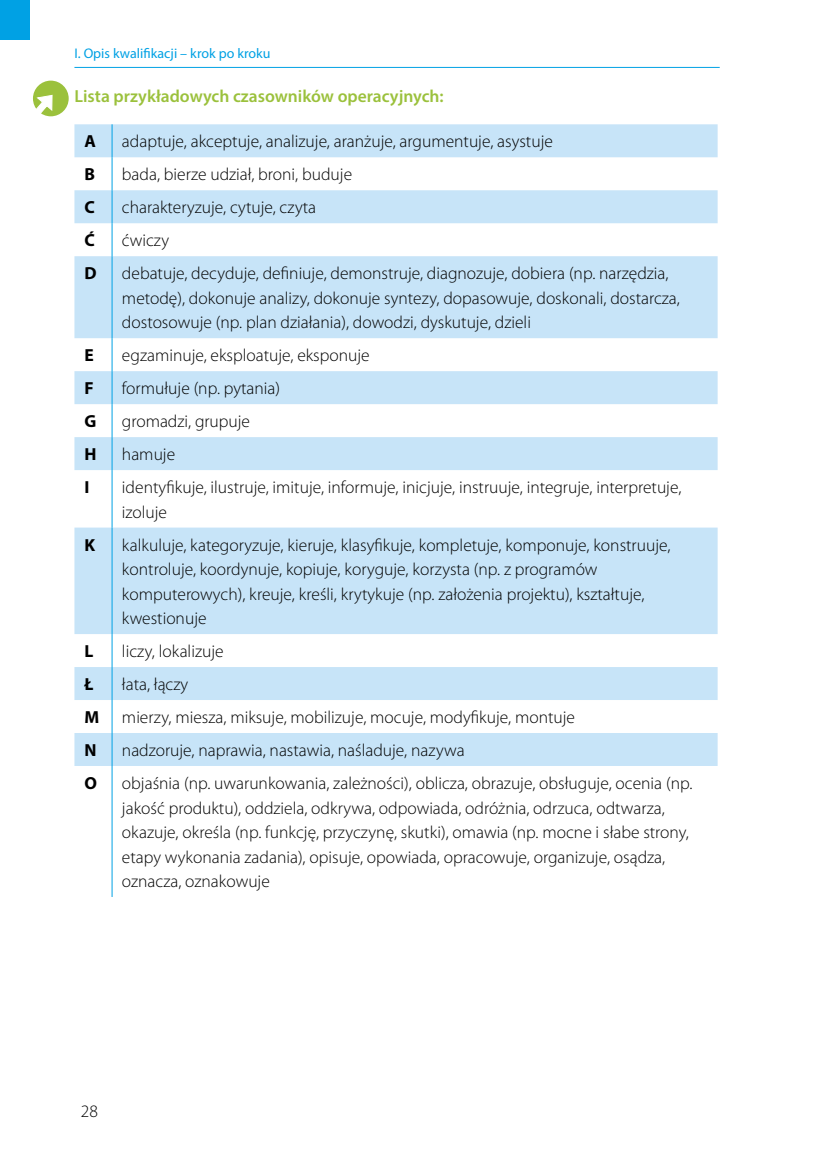
<style>
.page{position:relative;width:819px;height:1166px;background:#fff}
.page>*{position:absolute;margin:0;border:0;box-sizing:border-box;transform-origin:0 0}
.t1{font:300 17.5px/24.5px "Myriad Pro";color:#000}
.t2{font:600 17.5px "Myriad Pro";color:#9bc13c}
.t3{font:700 17.5px "Myriad Pro";color:#000}
.t4{font:14px "Myriad Pro";color:#00a1e4}
</style>
<div class="page">
<hr style="left:74px;top:67px;width:645px;height:1px;background:#00a1e4">
<div style="left:0;top:0;width:30px;height:40px;background:#00a1e4"></div>
<svg style="left:74px;top:124px;width:643px;height:642px;fill:#c7e4f8"></svg>
<hr style="left:112px;top:124px;width:1px;height:33px;background:#00a1e4">
<hr style="left:112px;top:157px;width:1px;height:33px;background:#00a1e4">
<hr style="left:112px;top:190px;width:1px;height:33px;background:#00a1e4">
<hr style="left:112px;top:223px;width:1px;height:33px;background:#00a1e4">
<hr style="left:112px;top:256px;width:1px;height:82px;background:#00a1e4">
<hr style="left:112px;top:338px;width:1px;height:33px;background:#00a1e4">
<hr style="left:112px;top:371px;width:1px;height:33px;background:#00a1e4">
<hr style="left:112px;top:404px;width:1px;height:33px;background:#00a1e4">
<hr style="left:112px;top:437px;width:1px;height:33px;background:#00a1e4">
<hr style="left:112px;top:470px;width:1px;height:57px;background:#00a1e4">
<hr style="left:112px;top:527px;width:1px;height:107px;background:#00a1e4">
<hr style="left:112px;top:634px;width:1px;height:33px;background:#00a1e4">
<hr style="left:112px;top:667px;width:1px;height:33px;background:#00a1e4">
<hr style="left:112px;top:700px;width:1px;height:33px;background:#00a1e4">
<hr style="left:112px;top:733px;width:1px;height:33px;background:#00a1e4">
<hr style="left:112px;top:766px;width:1px;height:131px;background:#00a1e4">
<div style="left:33px;top:81px;width:36px;height:35px;background:#9bc13c;border-radius:50%"></div>
<svg style="left:33px;top:94px;width:20px;height:23px"></svg>
<p class="t4" style="left:74px;top:44px;width:198px">I. Opis kwalifikacji – krok po kroku</p>
<p class="t2" style="left:74px;top:85px;width:371px">Lista przykładowych czasowników operacyjnych:</p>
<p class="t3" style="left:84px;top:130px;width:13px">A</p>
<p class="t1" style="left:122px;top:129px;width:432px">adaptuje, akceptuje, analizuje, aranżuje, argumentuje, asystuje</p>
<p class="t3" style="left:84px;top:163px;width:12px">B</p>
<p class="t1" style="left:122px;top:162px;width:232px">bada, bierze udział, broni, buduje</p>
<p class="t3" style="left:84px;top:196px;width:12px">C</p>
<p class="t1" style="left:122px;top:195px;width:196px">charakteryzuje, cytuje, czyta</p>
<p class="t3" style="left:84px;top:229px;width:12px">Ć</p>
<p class="t1" style="left:122px;top:228px;width:49px">ćwiczy</p>
<p class="t3" style="left:84px;top:262px;width:14px">D</p>
<p class="t1" style="left:122px;top:261px;width:559px">debatuje, decyduje, definiuje, demonstruje, diagnozuje, dobiera (np. narzędzia, metodę), dokonuje analizy, dokonuje syntezy, dopasowuje, doskonali, dostarcza, dostosowuje (np. plan działania), dowodzi, dyskutuje, dzieli</p>
<p class="t3" style="left:84px;top:344px;width:11px">E</p>
<p class="t1" style="left:122px;top:343px;width:249px">egzaminuje, eksploatuje, eksponuje</p>
<p class="t3" style="left:84px;top:377px;width:11px">F</p>
<p class="t1" style="left:122px;top:376px;width:160px">formułuje (np. pytania)</p>
<p class="t3" style="left:84px;top:410px;width:13px">G</p>
<p class="t1" style="left:122px;top:409px;width:130px">gromadzi, grupuje</p>
<p class="t3" style="left:84px;top:443px;width:14px">H</p>
<p class="t1" style="left:122px;top:442px;width:55px">hamuje</p>
<p class="t3" style="left:84px;top:476px;width:6px">I</p>
<p class="t1" style="left:122px;top:475px;width:561px">identyfikuje, ilustruje, imituje, informuje, inicjuje, instruuje, integruje, interpretuje, izoluje</p>
<p class="t3" style="left:84px;top:533px;width:12px">K</p>
<p class="t1" style="left:122px;top:532px;width:550px">kalkuluje, kategoryzuje, kieruje, klasyfikuje, kompletuje, komponuje, konstruuje, kontroluje, koordynuje, kopiuje, koryguje, korzysta (np. z programów komputerowych), kreuje, kreśli, krytykuje (np. założenia projektu), kształtuje, kwestionuje</p>
<p class="t3" style="left:84px;top:640px;width:10px">L</p>
<p class="t1" style="left:122px;top:639px;width:103px">liczy, lokalizuje</p>
<p class="t3" style="left:84px;top:673px;width:11px">Ł</p>
<p class="t1" style="left:122px;top:672px;width:68px">łata, łączy</p>
<p class="t3" style="left:84px;top:706px;width:16px">M</p>
<p class="t1" style="left:122px;top:705px;width:454px">mierzy, miesza, miksuje, mobilizuje, mocuje, modyfikuje, montuje</p>
<p class="t3" style="left:84px;top:739px;width:14px">N</p>
<p class="t1" style="left:122px;top:738px;width:344px">nadzoruje, naprawia, nastawia, naśladuje, nazywa</p>
<p class="t3" style="left:84px;top:772px;width:14px">O</p>
<p class="t1" style="left:122px;top:771px;width:572px">objaśnia (np. uwarunkowania, zależności), oblicza, obrazuje, obsługuje, ocenia (np. jakość produktu), oddziela, odkrywa, odpowiada, odróżnia, odrzuca, odtwarza, okazuje, określa (np. funkcję, przyczynę, skutki), omawia (np. mocne i słabe strony, etapy wykonania zadania), opisuje, opowiada, opracowuje, organizuje, osądza, oznacza, oznakowuje</p>
<p class="t1" style="left:81px;top:1099px;width:19px">28</p>
</div>
